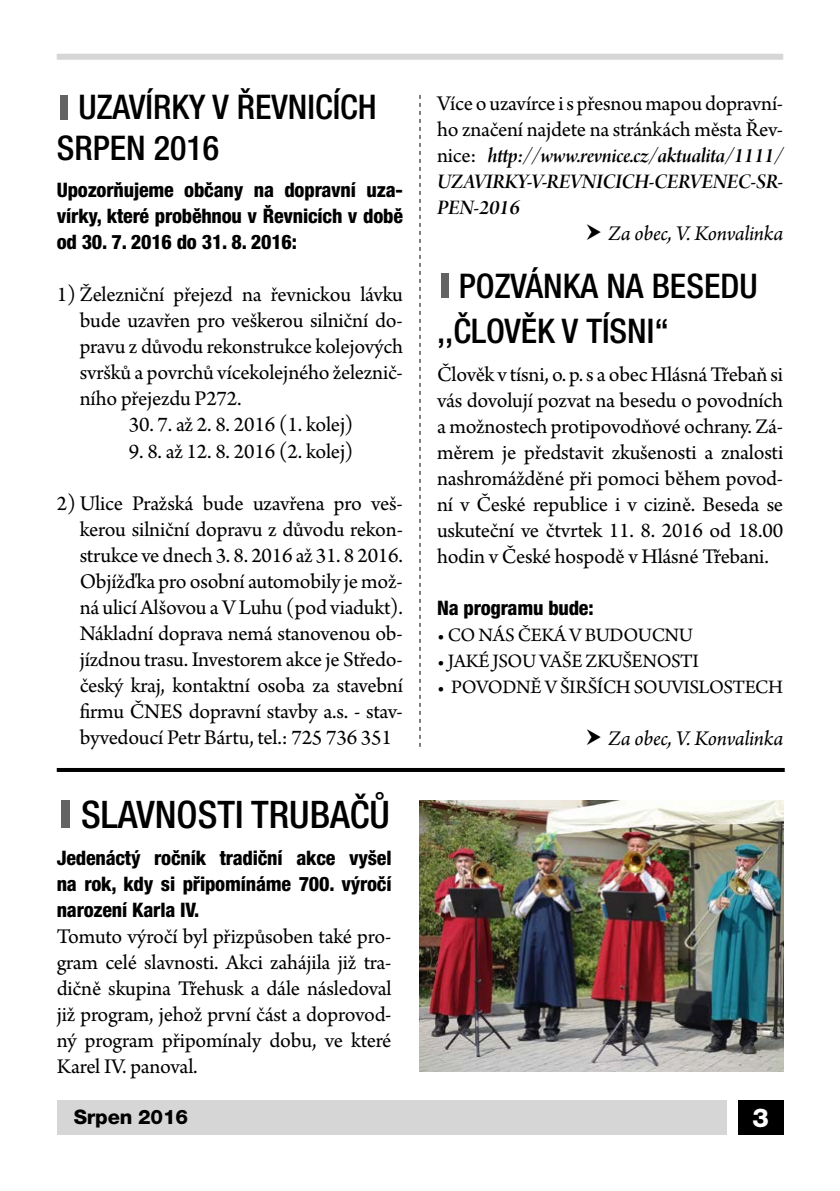
<style>
.page{position:relative;width:840px;height:1191px;background:#fff}
.page>*{position:absolute;margin:0;border:0;box-sizing:border-box;transform-origin:0 0}
.t1{font:500 condensed 38px "Helvetica Neue LT Pro";color:#000}
.t2{font:500 condensed 34px/40.8px "Helvetica Neue LT Pro";color:#000}
.t3{font:800 26px "Helvetica Neue LT Pro";color:#fff}
.t4{font:22px/26px "Arno Pro";letter-spacing:-.01em;color:#000;text-align:justify}
.t5{font:22px/26px "Arno Pro Smbd Italic Display";letter-spacing:-.01em;color:#000;text-align:justify}
.t6{font:italic 22px "Arno Pro";letter-spacing:-.015em;color:#000}
.t7{font:800 condensed 20px/26px "Helvetica Neue LT Pro";letter-spacing:-.01em;color:#000;text-align:justify}
.t8{font:20px "Arno Pro";letter-spacing:-.02em;color:#000}
.t9{font:800 20px "Helvetica Neue LT Pro";letter-spacing:-.01em;color:#000}
.s1{color:#636363}
.s2{font-family:"Arno Pro"}
</style>
<div class="page">
<div style="left:57px;top:1100px;width:669px;height:34px;background:#d6d6d6"></div>
<div style="left:57px;top:54px;width:725px;height:6px;background:#d6d6d6"></div>
<div style="left:737px;top:1100px;width:45px;height:34px;background:#000"></div>
<svg style="left:419px;top:95px;width:1px;height:652px"></svg>
<hr style="left:57px;top:768px;width:727px;height:4px;background:#000">
<img style="left:419px;top:800px;width:363px;height:271px">
<h2 class="t2" style="left:57px;top:86px;width:321px"><span class="s1">I</span>UZAVÍRKY V ŘEVNICÍCH<br>SRPEN 2016</h2>
<p class="t7" style="left:57px;top:177px;width:347px">Upozorňujeme občany na dopravní uza&shy;vírky, které proběhnou v Řevnicích v době od 30. 7. 2016 do 31. 8. 2016:</p>
<p class="t4" style="left:80px;top:283px;width:324px;text-indent:-23px">1) Železniční přejezd na řevnickou lávku bude uzavřen pro veškerou silniční do&shy;pravu z důvodu rekonstrukce kolejových svršků a povrchů vícekolejného železnič&shy;ního přejezdu P272.</p>
<p class="t4" style="left:129px;top:413px;width:226px">30. 7. až 2. 8. 2016 (1. kolej)</p>
<p class="t4" style="left:129px;top:439px;width:226px">9. 8. až 12. 8. 2016 (2. kolej)</p>
<p class="t4" style="left:80px;top:491px;width:324px;text-indent:-23px">2) Ulice Pražská bude uzavřena pro veš&shy;kerou silniční dopravu z důvodu rekon&shy;strukce ve dnech 3. 8. 2016 až 31. 8 2016.<br>Objížďka pro osobní automobily je mož&shy;ná ulicí Alšovou a V Luhu (pod viadukt).<br>Nákladní doprava nemá stanovenou ob&shy;jízdnou trasu. Investorem akce je Středo&shy;český kraj, kontaktní osoba za stavební firmu ČNES dopravní stavby a.s. - stav&shy;byvedoucí Petr Bártu, tel.: 725 736 351</p>
<h1 class="t1" style="left:57px;top:791px;width:334px"><span class="s1">I</span>SLAVNOSTI TRUBAČŮ</h1>
<p class="t7" style="left:57px;top:844px;width:336px">Jedenáctý ročník tradiční akce vyšel na rok, kdy si připomínáme 700. výročí narození Karla IV.</p>
<p class="t4" style="left:57px;top:924px;width:336px">Tomuto výročí byl přizpůsoben také pro&shy;gram celé slavnosti. Akci zahájila již tra&shy;dičně skupina Třehusk a dále následoval již program, jehož první část a doprovod&shy;ný program připomínaly dobu, ve které Karel IV. panoval.</p>
<p class="t4" style="left:437px;top:91px;width:347px">Více o uzavírce i s přesnou mapou dopravní&shy;ho značení najdete na stránkách města Řev-</p>
<p class="t5" style="left:437px;top:144px;width:347px"><span class="s2">nice:</span> http://www.revnice.cz/aktualita/1111/ UZAVIRKY-V-REVNICICH-CERVENEC-SR-PEN-2016</p>
<p class="t6" style="left:608px;top:221px;width:176px">Za obec, V. Konvalinka</p>
<h2 class="t2" style="left:437px;top:262px;width:322px;line-height:45.6px"><span class="s1">I</span>POZVÁNKA NA BESEDU ,,ČLOVĚK V TÍSNI“</h2>
<p class="t4" style="left:437px;top:362px;width:347px">Člověk v tísni, o. p. s a obec Hlásná Třebaň si vás dovolují pozvat na besedu o povodních a možnostech protipovodňové ochrany. Zá&shy;měrem je představit zkušenosti a znalosti nashromážděné při pomoci během povod&shy;ní v České republice i v cizině. Beseda se uskuteční ve čtvrtek 11. 8. 2016 od 18.00 hodin v České hospodě v Hlásné Třebani.</p>
<p class="t7" style="left:437px;top:594px;width:158px">Na programu bude:</p>
<p class="t8" style="left:437px;top:623px;width:257px">• CO NÁS ČEKÁ V BUDOUCNU</p>
<p class="t8" style="left:437px;top:649px;width:263px">• JAKÉ JSOU VAŠE ZKUŠENOSTI</p>
<p class="t8" style="left:437px;top:675px;width:347px">• POVODNĚ V ŠIRŠÍCH SOUVISLOSTECH</p>
<p class="t6" style="left:608px;top:725px;width:176px">Za obec, V. Konvalinka</p>
<p class="t9" style="left:74px;top:1105px;width:116px">Srpen 2016</p>
<p class="t3" style="left:751px;top:1101px;width:18px">3</p>
</div>
